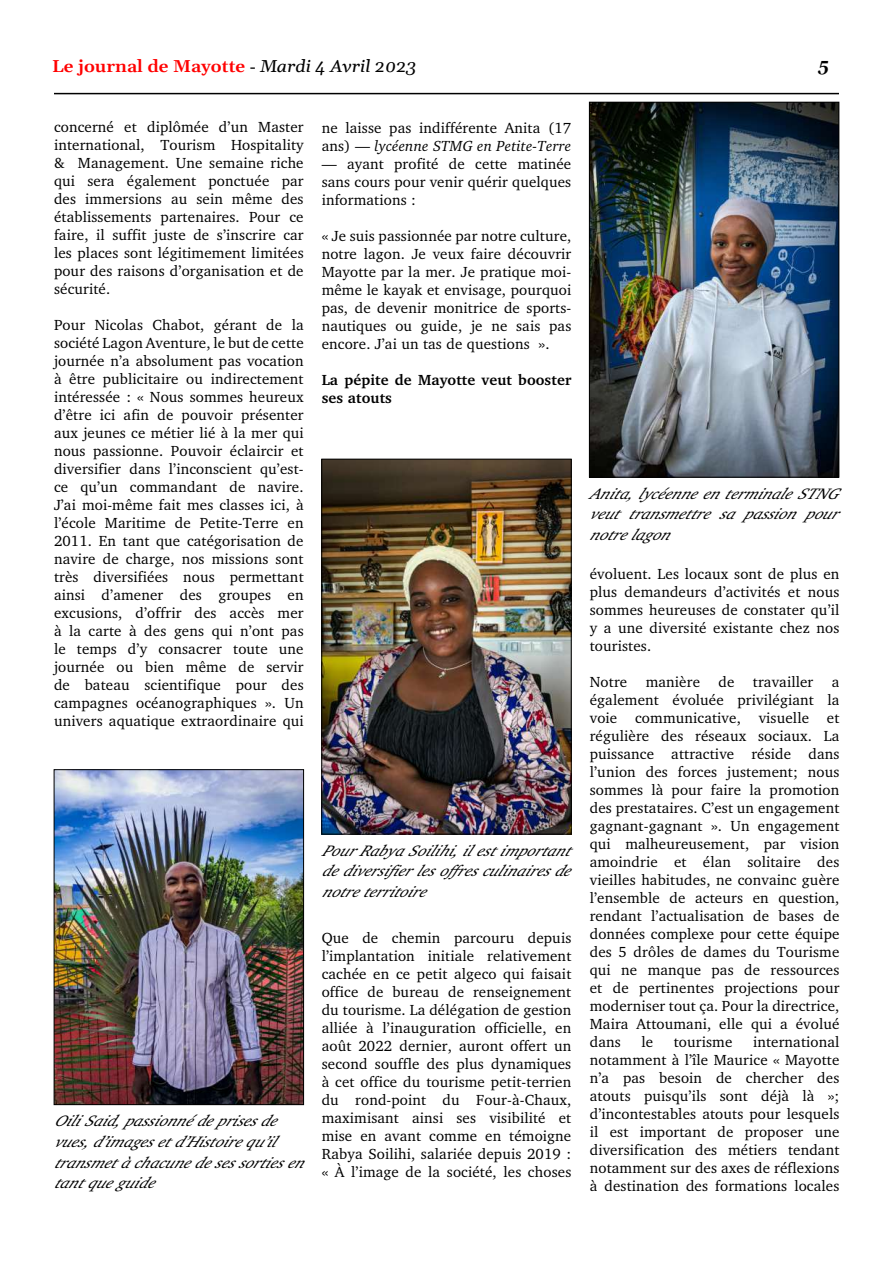
<style>
.page{position:relative;width:893px;height:1263px;background:#fff}
.page>*{position:absolute;margin:0;border:0;box-sizing:border-box;transform-origin:0 0}
.t1{font:600 16.95px "Gelasio";color:#f00;scale:1.06 1}
.t2{font:italic 700 16.95px "Gelasio";color:#000;scale:1.06 1}
.t3{font:italic 15.45px/20.7px "Charter";color:#000;text-align:justify;scale:1.06 1}
.t4{font:15px/18px "Charter";letter-spacing:.01em;color:#000;text-align:justify}
.t5{font:700 15px/18px "Charter";letter-spacing:.01em;color:#000}
.s1{font-family:"Times New Roman";font-weight:400;color:#000}
.s2{font-weight:400;font-style:italic;color:#000}
.s3{font-style:italic}
</style>
<div class="page">
<hr style="left:54px;top:93px;width:785px;height:1px;background:#000">
<img style="left:591px;top:104px;width:246px;height:371px">
<div style="left:589px;top:102px;width:250px;height:375px;border:1px solid #000"></div>
<img style="left:324px;top:461px;width:245px;height:371px">
<div style="left:322px;top:459px;width:249px;height:375px;border:1px solid #000"></div>
<img style="left:56px;top:771px;width:246px;height:332px">
<div style="left:54px;top:769px;width:250px;height:336px;border:1px solid #000"></div>
<p class="t1" style="left:52px;top:59px;width:345px">Le journal de Mayotte <span class="s1">-</span> <span class="s2">Mardi 4 Avril 2023</span></p>
<p class="t2" style="left:818px;top:58px;width:12px">5</p>
<p class="t4" style="left:54px;top:117px;width:251px">concerné et diplômée d’un Master international, Tourism Hospitality &amp; Management. Une semaine riche qui sera également ponctuée par des immersions au sein même des établissements partenaires. Pour ce faire, il suffit juste de s’inscrire car les places sont légitimement limitées pour des raisons d’organisation et de sécurité.</p>
<p class="t4" style="left:54px;top:315px;width:251px">Pour Nicolas Chabot, gérant de la société Lagon Aventure, le but de cette journée n’a absolument pas vocation à être publicitaire ou indirectement intéressée : « Nous sommes heureux d’être ici afin de pouvoir présenter aux jeunes ce métier lié à la mer qui nous passionne. Pouvoir éclaircir et diversifier dans l’inconscient qu’est&shy;ce qu’un commandant de navire.<br>J’ai moi-même fait mes classes ici, à l’école Maritime de Petite-Terre en 2011. En tant que catégorisation de navire de charge, nos missions sont très diversifiées nous permettant ainsi d’amener des groupes en excusions, d’offrir des accès mer à la carte à des gens qui n’ont pas le temps d’y consacrer toute une journée ou bien même de servir de bateau scientifique pour des campagnes océanographiques ». Un univers aquatique extraordinaire qui</p>
<p class="t3" style="left:54px;top:1112px;width:243px;text-align:left">OiliSaid, passionné deprisesde vues, d’imagesetd’Histoirequ’il transmetàchacunedesessortiesen tantqueguide</p>
<p class="t4" style="left:322px;top:119px;width:251px">ne laisse pas indifférente Anita (17 ans) — <span class="s3">lycéenne STMG en Petite-Terre</span></p>
<p class="t4" style="left:322px;top:155px;width:251px">— ayant profité de cette matinée sans cours pour venir quérir quelques informations :</p>
<p class="t4" style="left:322px;top:227px;width:251px">« Je suis passionnée par notre culture, notre lagon. Je veux faire découvrir Mayotte par la mer. Je pratique moi&shy;même le kayak et envisage, pourquoi pas, de devenir monitrice de sports&shy;nautiques ou guide, je ne sais pas encore. J’ai un tas de questions ».</p>
<p class="t5" style="left:322px;top:371px;width:251px">La pépite de Mayotte veut booster ses atouts</p>
<p class="t3" style="left:322px;top:841px;width:242px">PourRabyaSoilihi, ilestimportant dediversifierlesoffresculinairesde notreterritoire</p>
<p class="t4" style="left:322px;top:929px;width:251px">Que de chemin parcouru depuis l’implantation initiale relativement cachée en ce petit algeco qui faisait office de bureau de renseignement du tourisme. La délégation de gestion alliée à l’inauguration officielle, en août 2022 dernier, auront offert un second souffle des plus dynamiques à cet office du tourisme petit-terrien du rond-point du Four-à-Chaux, maximisant ainsi ses visibilité et mise en avant comme en témoigne Rabya Soilihi, salariée depuis 2019 : « À l’image de la société, les choses</p>
<p class="t3" style="left:590px;top:484px;width:242px">Anita, lycéenneenterminaleSTNG veut transmettre sa passion pour notrelagon</p>
<p class="t4" style="left:590px;top:564px;width:251px">évoluent. Les locaux sont de plus en plus demandeurs d’activités et nous sommes heureuses de constater qu’il y a une diversité existante chez nos touristes.</p>
<p class="t4" style="left:590px;top:672px;width:251px">Notre manière de travailler a également évoluée privilégiant la voie communicative, visuelle et régulière des réseaux sociaux. La puissance attractive réside dans l’union des forces justement; nous sommes là pour faire la promotion des prestataires. C’est un engagement gagnant-gagnant ». Un engagement qui malheureusement, par vision amoindrie et élan solitaire des vieilles habitudes, ne convainc guère l’ensemble de acteurs en question, rendant l’actualisation de bases de données complexe pour cette équipe des 5 drôles de dames du Tourisme qui ne manque pas de ressources et de pertinentes projections pour moderniser tout ça. Pour la directrice, Maira Attoumani, elle qui a évolué dans</p>
<p class="t4" style="left:590px;top:1032px;width:251px;text-indent:163px">international notamment à l’île Maurice « Mayotte n’a pas besoin de chercher des atouts puisqu’ils sont déjà là »; d’incontestables atouts pour lesquels il est important de proposer une diversification des métiers tendant notamment sur des axes de réflexions à destination des formations locales</p>
<p class="t4" style="left:641px;top:1032px;width:13px">le</p>
<p class="t4" style="left:674px;top:1032px;width:60px">tourisme</p>
</div>
